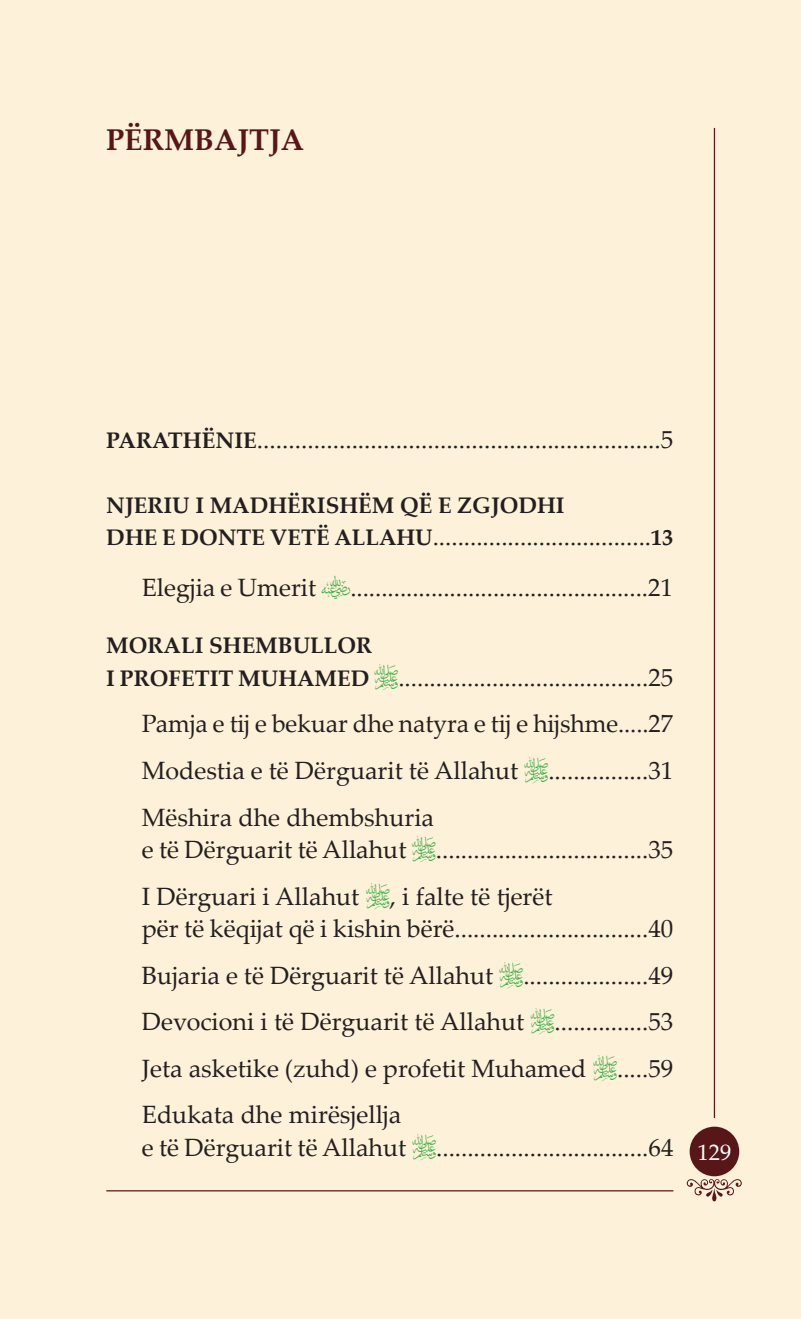
<style>
.page{position:relative;width:801px;height:1319px;background:#fff}
.page>*{position:absolute;margin:0;border:0;box-sizing:border-box;transform-origin:0 0}
.parathenia{font:700 30px "Palatino Linotype";color:#571719}
.nen{font:25px "Palatino Linotype";color:#231f20}
.parathenia-2{font:25px "Palatino Linotype";color:#231f20}
.parathenia-3{font:700 22.5px "Palatino Linotype";color:#231f20}
.nen-2{font:700 22.5px "Palatino Linotype";color:#231f20}
.t1{font:22.5px "Palatino Linotype";color:#fff}
.s1{font-weight:700;font-size:22.5px}
.s2{font-family:"AGA Arabesque ERKAM";font-size:33.75px;color:#40ae49}
</style>
<div class="page">
<div style="left:0;top:0;width:801px;height:1318px;background:#fef1d9"></div>
<hr style="left:106px;top:1189px;width:567px;height:2px;background:#571719">
<hr style="left:714px;top:128px;width:1px;height:989px;background:#571719">
<div style="left:691px;top:1127px;width:47px;height:47px;background:#571719;border-radius:50%"></div>
<div style="left:689px;top:1126px;width:50px;height:50px;border:2px solid #571719;border-radius:50%"></div>
<p class="parathenia" style="left:106px;top:118px;width:191px">PËRMBAJTJA</p>
<p class="nen-2" style="left:106px;top:424px;width:78px">PARATHËNIE</p>
<p class="nen" style="left:257px;top:422px;width:418px">................................................................5</p>
<p class="parathenia-3" style="left:106px;top:489px;width:460px">NJERIU I MADHËRISHËM QË E ZGJODHI</p>
<p class="parathenia-2" style="left:106px;top:519px;width:568px"><span class="s1">DHE E DONTE VETË ALLAHU</span>...................................<span class="s1">13</span></p>
<p class="nen" style="left:142px;top:569px;width:533px">Elegjia e Umerit <span class="s2">T</span>................................................21</p>
<p class="parathenia-3" style="left:106px;top:629px;width:267px">MORALI SHEMBULLOR</p>
<p class="parathenia-2" style="left:106px;top:659px;width:568px"><span class="s1">I PROFETIT MUHAMED</span> <span class="s2">R</span>........................................25</p>
<p class="nen" style="left:142px;top:706px;width:533px">Pamja e tij e bekuar dhe natyra e tij e hijshme.....27</p>
<p class="nen" style="left:142px;top:752px;width:533px">Modestia e të Dërguarit të Allahut <span class="s2">R</span>................31</p>
<p class="nen" style="left:142px;top:799px;width:294px">Mëshira dhe dhembshuria</p>
<p class="nen" style="left:142px;top:831px;width:533px">e të Dërguarit të Allahut <span class="s2">R</span>..................................35</p>
<p class="nen" style="left:142px;top:878px;width:412px">I Dërguari i Allahut <span class="s2">R</span>, i falte të tjerët</p>
<p class="nen" style="left:142px;top:910px;width:533px">për të këqijat që i kishin bërë...............................40</p>
<p class="nen" style="left:142px;top:957px;width:533px">Bujaria e të Dërguarit të Allahut <span class="s2">R</span>....................49</p>
<p class="nen" style="left:142px;top:1003px;width:533px">Devocioni i të Dërguarit të Allahut <span class="s2">R</span>...............53</p>
<p class="nen" style="left:142px;top:1050px;width:533px">Jeta asketike (zuhd) e profetit Muhamed <span class="s2">R</span>.....59</p>
<p class="nen" style="left:142px;top:1096px;width:261px">Edukata dhe mirësjellja</p>
<p class="nen" style="left:142px;top:1129px;width:533px">e të Dërguarit të Allahut <span class="s2">R</span>..................................64</p>
<p class="t1" style="left:697px;top:1135px;width:35px">129</p>
</div>
